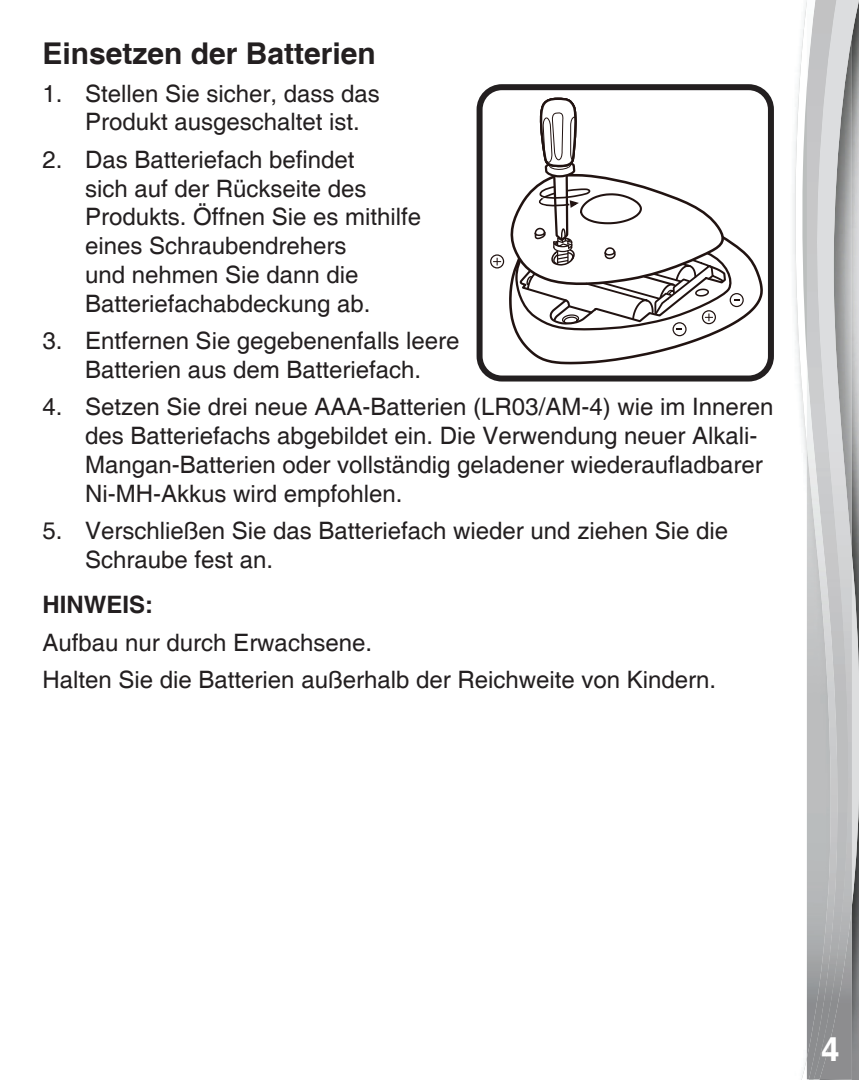
<style>
.page{position:relative;width:859px;height:1080px;background:#fff}
.page>*{position:absolute;margin:0;border:0;box-sizing:border-box;transform-origin:0 0}
.t1{font:700 33px "Helvetica";color:#fff}
.t2{font:700 30px "Helvetica";color:#231f20}
.t3{font:24px/28.8px "Helvetica";color:#231f20}
.t4{font:700 24px "Helvetica";color:#231f20}
</style>
<div class="page">
<svg style="left:795px;top:0;width:12px;height:1080px"></svg>
<svg style="left:807px;top:0;width:52px;height:1080px;background:#a5a6a7"></svg>
<img style="left:850px;top:0;width:2px;height:1079px">
<img style="left:840px;top:0;width:10px;height:1079px">
<img style="left:807px;top:0;width:33px;height:1079px">
<div style="left:477px;top:84px;width:297px;height:298px;border:6px solid #231f20;border-radius:22px"></div>
<svg style="left:508px;top:247px;width:257px;height:135px"></svg>
<div style="left:672px;top:322px;width:15px;height:14px;border:1px solid #211311;border-radius:50%"></div>
<div style="left:730px;top:293px;width:14px;height:14px;border:1px solid #211311;border-radius:50%"></div>
<svg style="left:508px;top:97px;width:231px;height:234px"></svg>
<svg style="left:493px;top:258px;width:8px;height:7px"></svg>
<div style="left:490px;top:254px;width:14px;height:15px;border:1px solid #211311;border-radius:50%"></div>
<p class="t2" style="left:43px;top:36px;width:335px">Einsetzen der Batterien</p>
<p class="t3" style="left:85px;top:80px;width:296px;text-indent:-43px">1. Stellen Sie sicher, dass das<br>Produkt ausgeschaltet ist.</p>
<p class="t3" style="left:85px;top:146px;width:338px;text-indent:-43px">2. Das Batteriefach befindet<br>sich auf der Rückseite des<br>Produkts. Öffnen Sie es mithilfe eines Schraubendrehers<br>und nehmen Sie dann die<br>Batteriefachabdeckung ab.</p>
<p class="t3" style="left:43px;top:327px;width:418px;text-align:center">3. Entfernen Sie gegebenenfalls leere<br>Batterien aus dem Batteriefach.</p>
<p class="t3" style="left:85px;top:393px;width:690px;text-indent:-43px">4. Setzen Sie drei neue AAA-Batterien (LR03/AM-4) wie im Inneren des Batteriefachs abgebildet ein. Die Verwendung neuer Alkali-Mangan-Batterien oder vollständig geladener wiederaufladbarer Ni-MH-Akkus wird empfohlen.</p>
<p class="t3" style="left:85px;top:517px;width:644px;text-indent:-43px">5. Verschließen Sie das Batteriefach wieder und ziehen Sie die<br>Schraube fest an.</p>
<p class="t4" style="left:43px;top:590px;width:112px">HINWEIS:</p>
<p class="t3" style="left:43px;top:625px;width:675px;line-height:37.2px">Aufbau nur durch Erwachsene.<br>Halten Sie die Batterien außerhalb der Reichweite von Kindern.</p>
<h1 class="t1" style="left:821px;top:1029px;width:20px">4</h1>
</div>
